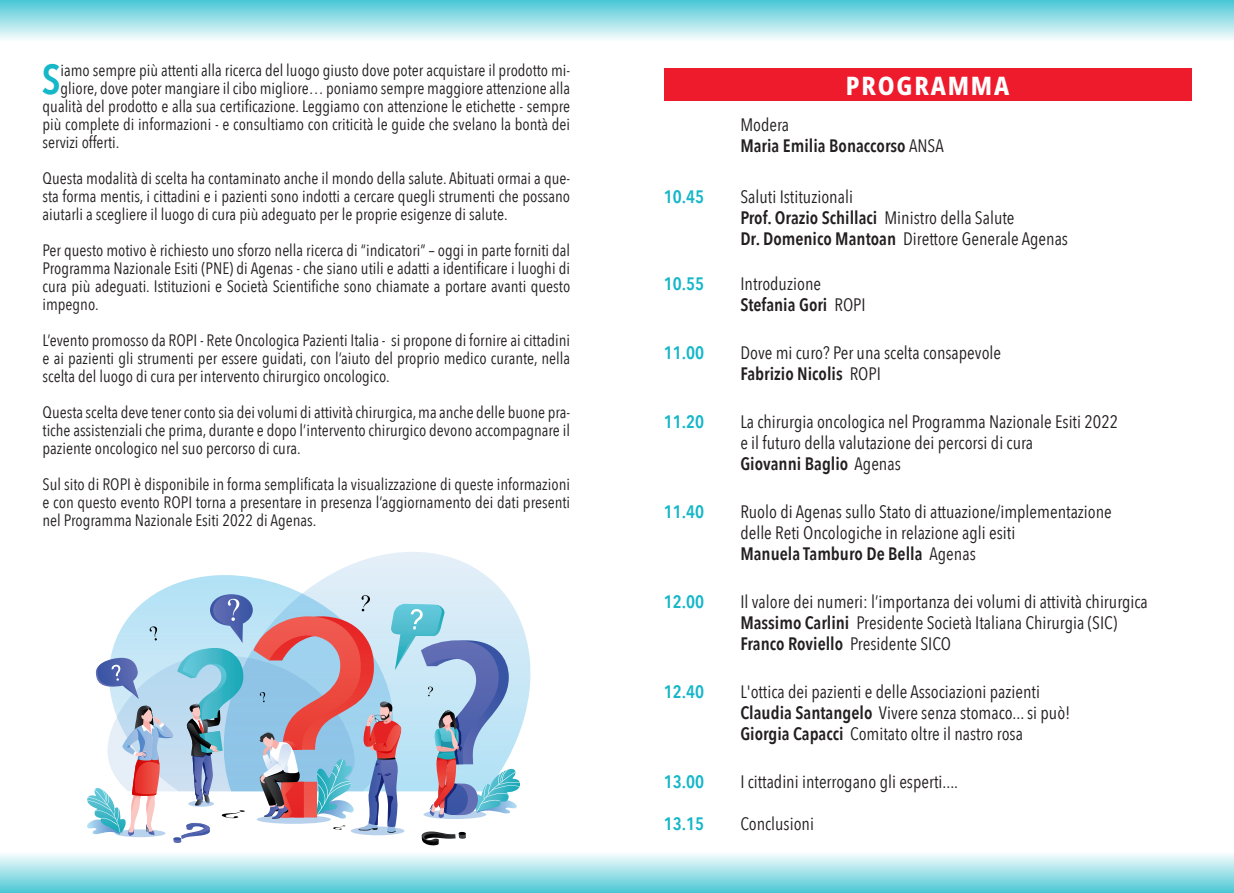
<style>
.page{position:relative;width:1234px;height:893px;background:#fff}
.page>*{position:absolute;margin:0;border:0;box-sizing:border-box;transform-origin:0 0}
.t1{font:600 41.85px "Avenir Next Condensed";color:#16b7c9}
.t2{font:800 condensed 25.5px "Noto Sans";letter-spacing:.07em;color:#fff}
.t3{font:18px "Avenir Next Condensed";color:#231f20}
.t4{font:600 18px "Avenir Next Condensed";color:#231f20}
.t5{font:600 18px "Avenir Next Condensed";color:#16b7c9}
.t6{font:16.5px/18px "Avenir Next Condensed";color:#231f20;text-align:justify}
.s1{font-weight:400}
.s2{font-weight:600}
</style>
<div class="page">
<div style="left:663px;top:68px;width:528px;height:32px;background:#ee1b2d"></div>
<div style="left:0;top:0;width:1233px;height:41px;background:linear-gradient(to bottom,#49c6d5,#f9fdfd)"></div>
<div style="left:0;top:851px;width:1233px;height:42px;background:linear-gradient(to bottom,#fff,#50c8d6)"></div>
<svg style="left:155px;top:575px;width:69px;height:19px"></svg>
<svg style="left:224px;top:552px;width:306px;height:179px"></svg>
<svg style="left:87px;top:594px;width:433px;height:251px"></svg>
<p class="t6" style="left:61px;top:60px;width:511px">iamo sempre più attenti alla ricerca del luogo giusto dove poter acquistare il prodotto mi-</p>
<p class="t6" style="left:61px;top:78px;width:511px">gliore, dove poter mangiare il cibo migliore… poniamo sempre maggiore attenzione alla</p>
<p class="t6" style="left:43px;top:96px;width:529px">qualità del prodotto e alla sua certificazione. Leggiamo con attenzione le etichette - sempre</p>
<p class="t6" style="left:43px;top:114px;width:529px">più complete di informazioni - e consultiamo con criticità le guide che svelano la bontà dei</p>
<p class="t6" style="left:43px;top:132px;width:78px">servizi offerti.</p>
<p class="t6" style="left:43px;top:168px;width:529px">Questa modalità di scelta ha contaminato anche il mondo della salute. Abituati ormai a que&shy;sta forma mentis, i cittadini e i pazienti sono indotti a cercare quegli strumenti che possano aiutarli a scegliere il luogo di cura più adeguato per le proprie esigenze di salute.</p>
<p class="t6" style="left:43px;top:240px;width:529px">Per questo motivo è richiesto uno sforzo nella ricerca di “indicatori” – oggi in parte forniti dal Programma Nazionale Esiti (PNE) di Agenas - che siano utili e adatti a identificare i luoghi di cura più adeguati. Istituzioni e Società Scientifiche sono chiamate a portare avanti questo impegno.</p>
<p class="t6" style="left:43px;top:330px;width:529px">L’evento promosso da ROPI - Rete Oncologica Pazienti Italia - si propone di fornire ai cittadini e ai pazienti gli strumenti per essere guidati, con l’aiuto del proprio medico curante, nella scelta del luogo di cura per intervento chirurgico oncologico.</p>
<p class="t6" style="left:43px;top:402px;width:529px">Questa scelta deve tener conto sia dei volumi di attività chirurgica, ma anche delle buone pra&shy;tiche assistenziali che prima, durante e dopo l’intervento chirurgico devono accompagnare il paziente oncologico nel suo percorso di cura.</p>
<p class="t6" style="left:43px;top:474px;width:529px">Sul sito di ROPI è disponibile in forma semplificata la visualizzazione di queste informazioni e con questo evento ROPI torna a presentare in presenza l’aggiornamento dei dati presenti nel Programma Nazionale Esiti 2022 di Agenas.</p>
<p class="t1" style="left:42px;top:43px;width:20px">S</p>
<p class="t2" style="left:845px;top:67px;width:165px">PROGRAMMA</p>
<p class="t3" style="left:740px;top:110px;width:50px">Modera</p>
<p class="t4" style="left:740px;top:130px;width:205px">Maria Emilia Bonaccorso <span class="s1">ANSA</span></p>
<p class="t5" style="left:663px;top:181px;width:42px">10.45</p>
<p class="t3" style="left:740px;top:182px;width:114px">Saluti Istituzionali</p>
<p class="t4" style="left:740px;top:202px;width:276px">Prof. Orazio Schillaci <span class="s1">Ministro della Salute</span></p>
<p class="t3" style="left:740px;top:224px;width:329px"><span class="s2">Dr. Domenico Mantoan</span> Direttore Generale Agenas</p>
<p class="t5" style="left:663px;top:268px;width:42px">10.55</p>
<p class="t3" style="left:740px;top:269px;width:82px">Introduzione</p>
<p class="t4" style="left:740px;top:289px;width:127px">Stefania Gori <span class="s1">ROPI</span></p>
<p class="t5" style="left:663px;top:337px;width:42px">11.00</p>
<p class="t3" style="left:740px;top:338px;width:262px">Dove mi curo? Per una scelta consapevole</p>
<p class="t4" style="left:740px;top:358px;width:142px">Fabrizio Nicolis <span class="s1">ROPI</span></p>
<p class="t5" style="left:663px;top:406px;width:42px">11.20</p>
<p class="t3" style="left:740px;top:407px;width:379px">La chirurgia oncologica nel Programma Nazionale Esiti 2022</p>
<p class="t3" style="left:740px;top:428px;width:294px">e il futuro della valutazione dei percorsi di cura</p>
<p class="t4" style="left:740px;top:448px;width:162px">Giovanni Baglio <span class="s1">Agenas</span></p>
<p class="t5" style="left:663px;top:496px;width:42px">11.40</p>
<p class="t3" style="left:740px;top:497px;width:373px">Ruolo di Agenas sullo Stato di attuazione/implementazione</p>
<p class="t3" style="left:740px;top:518px;width:276px">delle Reti Oncologiche in relazione agli esiti</p>
<p class="t4" style="left:740px;top:538px;width:237px">Manuela Tamburo De Bella <span class="s1">Agenas</span></p>
<p class="t5" style="left:663px;top:586px;width:42px">12.00</p>
<p class="t3" style="left:740px;top:587px;width:409px">Il valore dei numeri: l’importanza dei volumi di attività chirurgica</p>
<p class="t3" style="left:740px;top:608px;width:378px"><span class="s2">Massimo Carlini</span> Presidente Società Italiana Chirurgia (SIC)</p>
<p class="t4" style="left:740px;top:628px;width:212px">Franco Roviello <span class="s1">Presidente SICO</span></p>
<p class="t5" style="left:663px;top:676px;width:42px">12.40</p>
<p class="t3" style="left:740px;top:677px;width:301px">L'ottica dei pazienti e delle Associazioni pazienti</p>
<p class="t3" style="left:740px;top:698px;width:331px"><span class="s2">Claudia Santangelo</span> Vivere senza stomaco... si può!</p>
<p class="t3" style="left:740px;top:719px;width:284px"><span class="s2">Giorgia Capacci</span> Comitato oltre il nastro rosa</p>
<p class="t5" style="left:663px;top:766px;width:42px">13.00</p>
<p class="t3" style="left:740px;top:767px;width:219px">I cittadini interrogano gli esperti....</p>
<p class="t5" style="left:663px;top:808px;width:42px">13.15</p>
<p class="t3" style="left:740px;top:809px;width:75px">Conclusioni</p>
</div>
